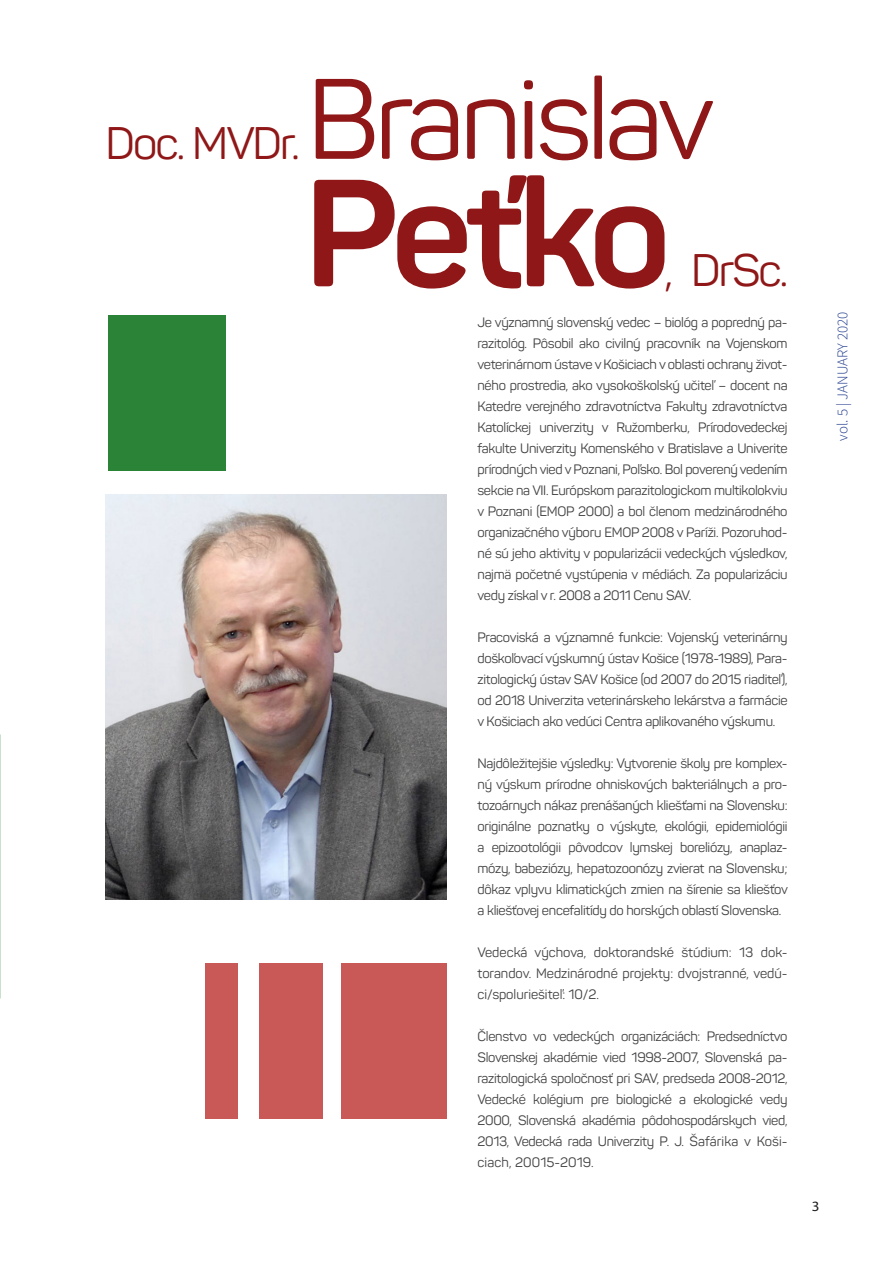
<style>
.page{position:relative;width:893px;height:1263px;background:#fff}
.page>*{position:absolute;margin:0;border:0;box-sizing:border-box;transform-origin:0 0}
.t1{font:700 150px "Panton";letter-spacing:-.045em;color:#8f1717}
.t2{font:112.5px "Panton";letter-spacing:-.04em;color:#8f1717}
.t3{font:45px "Panton";letter-spacing:-.04em;color:#8f1717}
.t4{font:300 15px "Source Sans Pro";color:#25408f}
.t5{font:14.25px "Myriad Pro";color:#1b1b1b;scale:1.05 1}
.t6{font:13.5px/21px "Panton";letter-spacing:-.02em;color:#414042;text-align:justify}
</style>
<div class="page">
<img style="left:105px;top:495px;width:341px;height:404px">
<div style="left:109px;top:315px;width:117px;height:156px;background:#2a8336"></div>
<div style="left:205px;top:963px;width:33px;height:156px;background:#c95957"></div>
<div style="left:259px;top:963px;width:63px;height:156px;background:#c95957"></div>
<div style="left:341px;top:963px;width:105px;height:156px;background:#c95957"></div>
<img style="left:0;top:734px;width:1px;height:264px">
<h3 class="t3" style="left:105px;top:115px;width:196px">Doc. MVDr.</h3>
<h2 class="t2" style="left:307px;top:51px;width:409px">Branislav</h2>
<h1 class="t1" style="left:304px;top:141px;width:368px">Peťko</h1>
<h3 class="t3" style="left:665px;top:243px;width:125px">, DrSc.</h3>
<p class="t6" style="left:477px;top:311px;width:312px">Je významný slovenský vedec – biológ a popredný pa&shy;razitológ. Pôsobil ako civilný pracovník na Vojenskom veterinárnom ústave v Košiciach v oblasti ochrany život&shy;ného prostredia, ako vysokoškolský učiteľ – docent na Katedre verejného zdravotníctva Fakulty zdravotníctva Katolíckej univerzity v Ružomberku, Prírodovedeckej fakulte Univerzity Komenského v Bratislave a Univerite prírodných vied v Poznani, Poľsko. Bol poverený vedením sekcie na VII. Európskom parazitologickom multikolokviu v Poznani (EMOP 2000) a bol členom medzinárodného organizačného výboru EMOP 2008 v Paríži. Pozoruhod&shy;né sú jeho aktivity v popularizácii vedeckých výsledkov, najmä početné vystúpenia v médiách. Za popularizáciu vedy získal v r. 2008 a 2011 Cenu SAV.</p>
<p class="t6" style="left:477px;top:627px;width:312px">Pracoviská a významné funkcie: Vojenský veterinárny doškoľovací výskumný ústav Košice (1978-1989), Para&shy;zitologický ústav SAV Košice (od 2007 do 2015 riaditeľ), od 2018 Univerzita veterinárskeho lekárstva a farmácie v Košiciach ako vedúci Centra aplikovaného výskumu.</p>
<p class="t6" style="left:477px;top:753px;width:312px">Najdôležitejšie výsledky: Vytvorenie školy pre komplex&shy;ný výskum prírodne ohniskových bakteriálnych a pro&shy;tozoárnych nákaz prenášaných kliešťami na Slovensku: originálne poznatky o výskyte, ekológii, epidemiológii a epizootológii pôvodcov lymskej boreliózy, anaplaz&shy;mózy, babeziózy, hepatozoonózy zvierat na Slovensku; dôkaz vplyvu klimatických zmien na šírenie sa kliešťov a kliešťovej encefalitídy do horských oblastí Slovenska.</p>
<p class="t6" style="left:477px;top:942px;width:312px">Vedecká výchova, doktorandské štúdium: 13 dok&shy;torandov. Medzinárodné projekty: dvojstranné, vedú&shy;ci/spoluriešiteľ: 10/2.</p>
<p class="t6" style="left:477px;top:1026px;width:312px">Členstvo vo vedeckých organizáciách: Predsedníctvo Slovenskej akadémie vied 1998-2007, Slovenská pa&shy;razitologická spoločnosť pri SAV, predseda 2008-2012, Vedecké kolégium pre biologické a ekologické vedy 2000, Slovenská akadémia pôdohospodárskych vied, 2013, Vedecká rada Univerzity P. J. Šafárika v Koši&shy;ciach, 20015-2019.</p>
<p class="t4" style="left:833px;top:441px;width:131px;rotate:-90deg">vol. 5 | JANUARY 2020</p>
<p class="t5" style="left:812px;top:1197px;width:9px">3</p>
</div>
